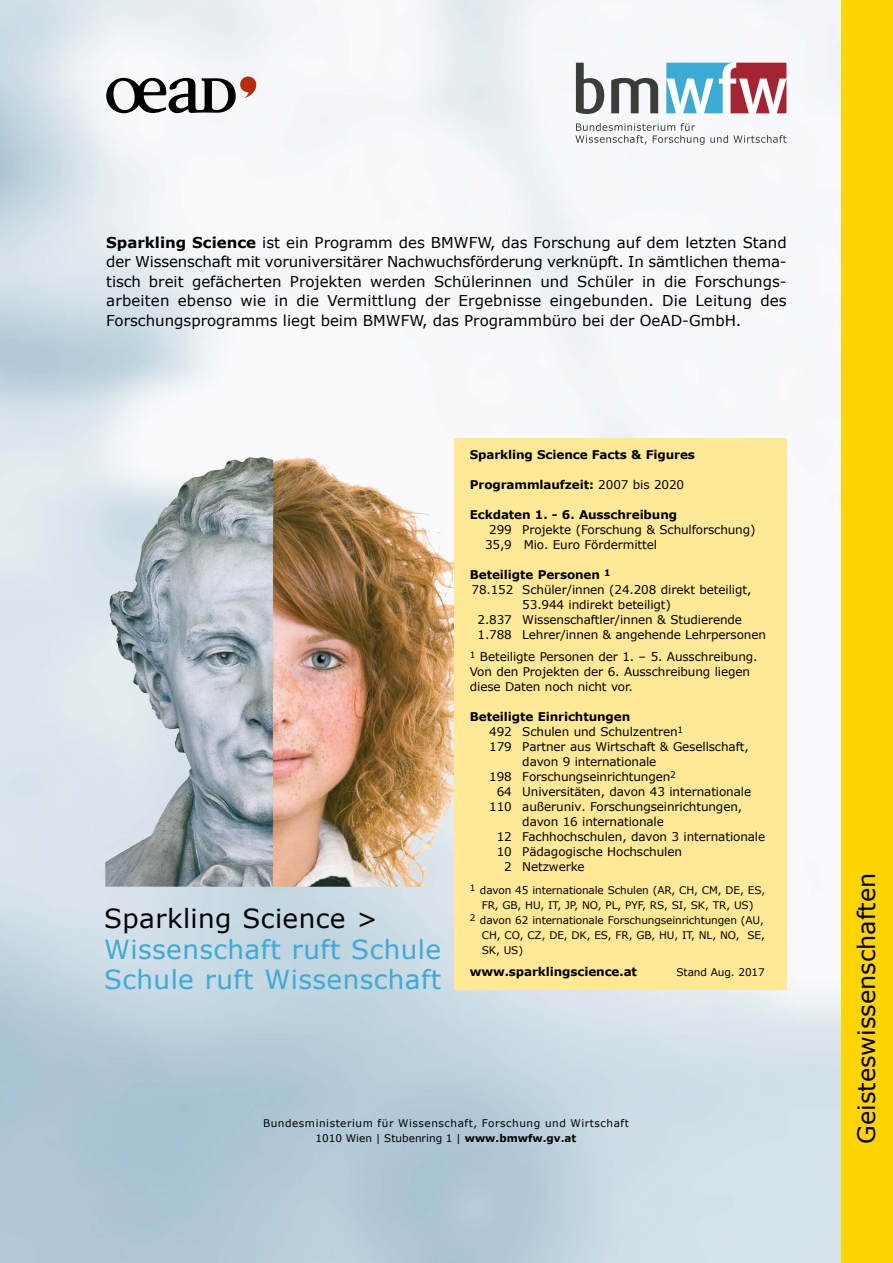
<style>
.page{position:relative;width:893px;height:1263px;background:#fff}
.page>*{position:absolute;margin:0;border:0;box-sizing:border-box;transform-origin:0 0}
.t1{font:26.25px/30.6px "Verdana";letter-spacing:.015em;color:#3babd5}
.t2{font:26.25px "Verdana";letter-spacing:.015em;color:#000}
.t3{font:24px "Verdana";color:#000}
.t4{font:15px/19.5px "Verdana";color:#000;text-align:justify}
.t5{font:12px/15px "Verdana";letter-spacing:-.01em;color:#000}
.t6{font:700 12px "Verdana";letter-spacing:-.01em;color:#000}
.t7{font:10.5px "Verdana";letter-spacing:-.01em;color:#000}
.t8{font:10.5px/15px "Verdana";letter-spacing:.05em;color:#000;text-align:center}
.s1{font-weight:700}
.s2{font-weight:400}
</style>
<div class="page">
<img style="left:0;top:0;width:842px;height:1263px">
<div style="left:842px;top:0;width:51px;height:1263px;background:#ffd500"></div>
<svg style="left:576px;top:63px;width:28px;height:51px"></svg>
<svg style="left:611px;top:78px;width:47px;height:35px"></svg>
<svg style="left:666px;top:63px;width:120px;height:50px"></svg>
<svg style="left:575px;top:123px;width:129px;height:22px"></svg>
<svg style="left:710px;top:135px;width:76px;height:8px"></svg>
<img style="left:109px;top:455px;width:197px;height:224px">
<div style="left:454px;top:439px;width:333px;height:551px;background:#ffe997"></div>
<svg style="left:106px;top:77px;width:150px;height:36px"></svg>
<p class="t4" style="left:106px;top:232px;width:682px"><span class="s1">Sparkling Science</span> ist ein Programm des BMWFW, das Forschung auf dem letzten Stand der Wissenschaft mit voruniversitärer Nachwuchsförderung verknüpft. In sämtlichen thema&shy;tisch breit gefächerten Projekten werden Schülerinnen und Schüler in die Forschungs&shy;arbeiten ebenso wie in die Vermittlung der Ergebnisse eingebunden. Die Leitung des Forschungsprogramms liegt beim BMWFW, das Programmbüro bei der OeAD-GmbH.</p>
<h1 class="t2" style="left:104px;top:900px;width:275px">Sparkling Science &gt;</h1>
<h1 class="t1" style="left:104px;top:933px;width:338px">Wissenschaft ruft Schule<br>Schule ruft Wissenschaft</h1>
<p class="t6" style="left:470px;top:446px;width:227px">Sparkling Science Facts &amp; Figures</p>
<p class="t6" style="left:470px;top:476px;width:216px">Programmlaufzeit: <span class="s2">2007 bis 2020</span></p>
<p class="t6" style="left:470px;top:506px;width:209px">Eckdaten 1. - 6. Ausschreibung</p>
<p class="t5" style="left:485px;top:522px;width:272px;text-indent:4px">299 Projekte (Forschung &amp; Schulforschung)<br>35,9 Mio. Euro Fördermittel</p>
<p class="t6" style="left:470px;top:566px;width:142px">Beteiligte Personen <sup>1</sup></p>
<p class="t5" style="left:471px;top:582px;width:281px">78.152 Schüler/innen (24.208 direkt beteiligt,</p>
<p class="t5" style="left:522px;top:597px;width:150px">53.944 indirekt beteiligt)</p>
<p class="t5" style="left:477px;top:612px;width:266px">2.837 Wissenschaftler/innen &amp; Studierende</p>
<p class="t5" style="left:477px;top:627px;width:290px">1.788 Lehrer/innen &amp; angehende Lehrpersonen</p>
<p class="t5" style="left:470px;top:649px;width:289px"><sup>1</sup> Beteiligte Personen der 1. – 5. Ausschreibung.<br>Von den Projekten der 6. Ausschreibung liegen diese Daten noch nicht vor.</p>
<p class="t6" style="left:470px;top:708px;width:162px">Beteiligte Einrichtungen</p>
<p class="t5" style="left:489px;top:724px;width:196px">492 Schulen und Schulzentren<sup>1</sup></p>
<p class="t5" style="left:489px;top:739px;width:261px">179 Partner aus Wirtschaft &amp; Gesellschaft,</p>
<p class="t5" style="left:522px;top:754px;width:136px">davon 9 internationale</p>
<p class="t5" style="left:489px;top:769px;width:188px">198 Forschungseinrichtungen<sup>2</sup></p>
<p class="t5" style="left:497px;top:784px;width:256px">64 Universitäten, davon 43 internationale</p>
<p class="t5" style="left:489px;top:799px;width:254px">110 außeruniv. Forschungseinrichtungen,</p>
<p class="t5" style="left:522px;top:814px;width:143px">davon 16 internationale</p>
<p class="t5" style="left:497px;top:829px;width:270px">12 Fachhochschulen, davon 3 internationale</p>
<p class="t5" style="left:497px;top:844px;width:187px">10 Pädagogische Hochschulen</p>
<p class="t5" style="left:504px;top:859px;width:82px">2 Netzwerke</p>
<p class="t7" style="left:470px;top:883px;width:297px"><sup>1</sup> davon 45 internationale Schulen (AR, CH, CM, DE, ES,</p>
<p class="t7" style="left:482px;top:898px;width:273px">FR, GB, HU, IT, JP, NO, PL, PYF, RS, SI, SK, TR, US)</p>
<p class="t7" style="left:470px;top:913px;width:296px"><sup>2</sup> davon 62 internationale Forschungseinrichtungen (AU,</p>
<p class="t7" style="left:482px;top:928px;width:285px">CH, CO, CZ, DE, DK, ES, FR, GB, HU, IT, NL, NO, SE,</p>
<p class="t7" style="left:482px;top:943px;width:43px">SK, US)</p>
<p class="t6" style="left:470px;top:963px;width:169px">www.sparklingscience.at</p>
<p class="t7" style="left:677px;top:965px;width:90px">Stand Aug. 2017</p>
<p class="t8" style="left:263px;top:1116px;width:367px">Bundesministerium für Wissenschaft, Forschung und Wirtschaft<br>1010 Wien | Stubenring 1 | <span class="s1">www.bmwfw.gv.at</span></p>
<h2 class="t3" style="left:850px;top:1144px;width:272px;rotate:-90deg">Geisteswissenschaften</h2>
</div>
